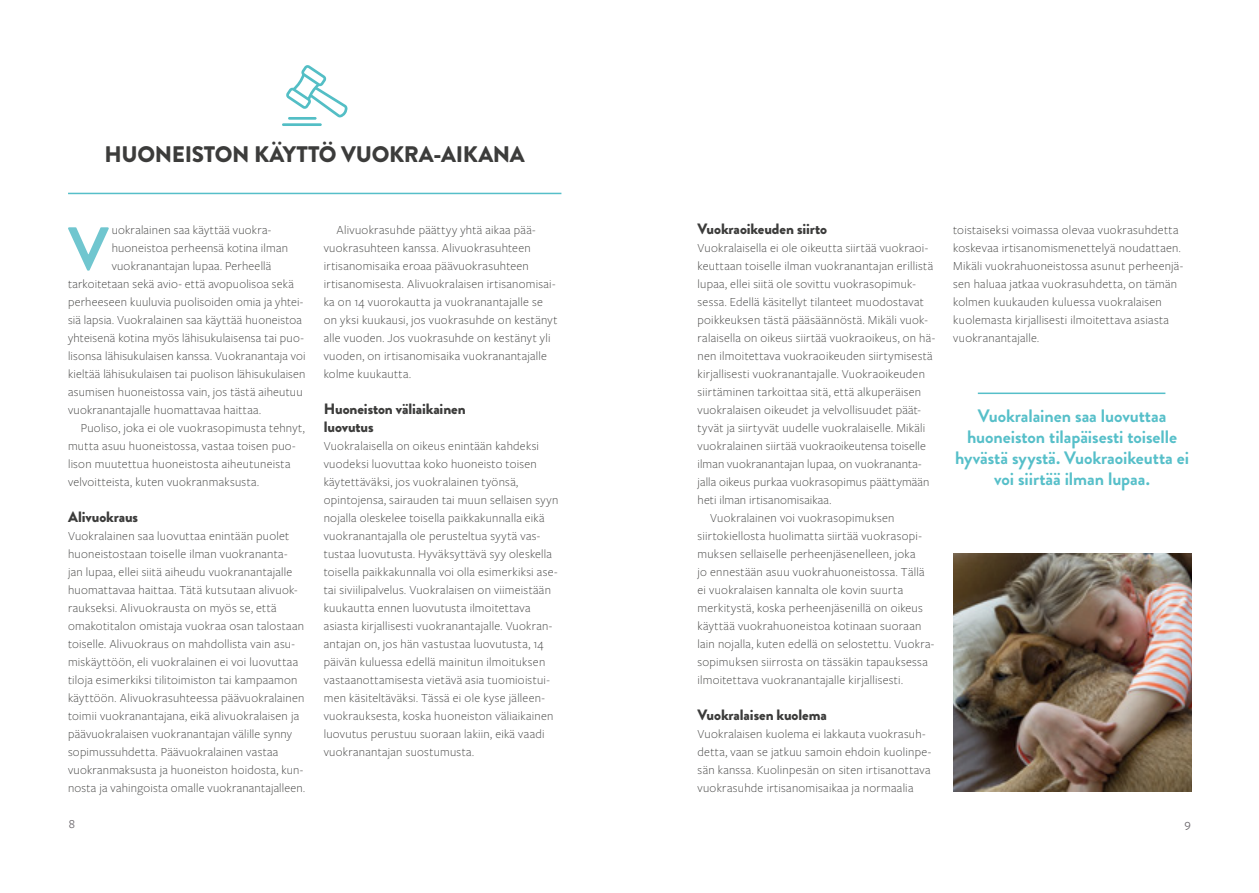
<style>
.page{position:relative;width:1259px;height:893px;background:#fff}
.page>*{position:absolute;margin:0;border:0;box-sizing:border-box;transform-origin:0 0}
.t1{font:700 61.05px "Brandon Grotesque";color:#70c6cf}
.t2{font:900 22.5px "Brandon Grotesque";letter-spacing:-.015em;color:#3c3c3b}
.t3{font:700 18px/21px "Brandon Grotesque";letter-spacing:-.005em;color:#56bfc9;text-align:center}
.t4{font:900 15px/18px "Brandon Grotesque";letter-spacing:-.005em;color:#3c3c3b}
.t5{font:300 12.75px/18px "Freight Sans Pro";letter-spacing:.02em;color:#3c3c3b}
.t6{font:12.75px "Freight Sans Pro";color:#69656a}
</style>
<div class="page">
<hr style="left:68px;top:193px;width:493px;height:1px;background:#56bfc9">
<svg style="left:286px;top:65px;width:62px;height:52px"></svg>
<hr style="left:288px;top:117px;width:28px;height:3px;background:#53bec5">
<hr style="left:282px;top:123px;width:40px;height:3px;background:#53bec5">
<img style="left:953px;top:553px;width:238px;height:238px">
<hr style="left:978px;top:393px;width:187px;height:1px;background:#56bfc9">
<h2 class="t2" style="left:105px;top:138px;width:422px">HUONEISTON KÄYTTÖ VUOKRA-AIKANA</h2>
<h1 class="t1" style="left:68px;top:206px;width:42px">V</h1>
<p class="t5" style="left:112px;top:220px;width:161px">uokralainen saa käyttää vuokra-</p>
<p class="t5" style="left:112px;top:238px;width:178px">huoneistoa perheensä kotina ilman</p>
<p class="t5" style="left:112px;top:256px;width:161px">vuokranantajan lupaa. Perheellä</p>
<p class="t5" style="left:68px;top:274px;width:227px">tarkoitetaan sekä avio- että avopuolisoa sekä</p>
<p class="t5" style="left:68px;top:292px;width:237px">perheeseen kuuluvia puolisoiden omia ja yhtei-</p>
<p class="t5" style="left:68px;top:310px;width:235px">siä lapsia. Vuokralainen saa käyttää huoneistoa</p>
<p class="t5" style="left:68px;top:328px;width:237px">yhteisenä kotina myös lähisukulaisensa tai puo-</p>
<p class="t5" style="left:68px;top:346px;width:239px">lisonsa lähisukulaisen kanssa. Vuokranantaja voi</p>
<p class="t5" style="left:68px;top:364px;width:239px">kieltää lähisukulaisen tai puolison lähisukulaisen</p>
<p class="t5" style="left:68px;top:382px;width:236px">asumisen huoneistossa vain, jos tästä aiheutuu</p>
<p class="t5" style="left:68px;top:400px;width:194px">vuokranantajalle huomattavaa haittaa.</p>
<p class="t5" style="left:81px;top:418px;width:225px">Puoliso, joka ei ole vuokrasopimusta tehnyt,</p>
<p class="t5" style="left:68px;top:436px;width:229px">mutta asuu huoneistossa, vastaa toisen puo-</p>
<p class="t5" style="left:68px;top:454px;width:224px">lison muutettua huoneistosta aiheutuneista</p>
<p class="t5" style="left:68px;top:472px;width:192px">velvoitteista, kuten vuokranmaksusta.</p>
<p class="t4" style="left:68px;top:508px;width:72px">Alivuokraus</p>
<p class="t5" style="left:68px;top:526px;width:238px">Vuokralainen saa luovuttaa enintään puolet huoneistostaan toiselle ilman vuokrananta&shy;jan lupaa, ellei siitä aiheudu vuokranantajalle huomattavaa haittaa. Tätä kutsutaan alivuok&shy;raukseksi. Alivuokrausta on myös se, että omakotitalon omistaja vuokraa osan talostaan toiselle. Alivuokraus on mahdollista vain asu&shy;miskäyttöön, eli vuokralainen ei voi luovuttaa tiloja esimerkiksi tilitoimiston tai kampaamon käyttöön. Alivuokrasuhteessa päävuokralainen toimii vuokranantajana, eikä alivuokralaisen ja päävuokralaisen vuokranantajan välille synny sopimussuhdetta. Päävuokralainen vastaa vuokranmaksusta ja huoneiston hoidosta, kun&shy;nosta ja vahingoista omalle vuokranantajalleen.</p>
<p class="t5" style="left:324px;top:220px;width:235px;text-indent:13px">Alivuokrasuhde päättyy yhtä aikaa pää&shy;vuokrasuhteen kanssa. Alivuokrasuhteen irtisanomisaika eroaa päävuokrasuhteen irtisanomisesta. Alivuokralaisen irtisanomisai&shy;ka on 14 vuorokautta ja vuokranantajalle se on yksi kuukausi, jos vuokrasuhde on kestänyt alle vuoden. Jos vuokrasuhde on kestänyt yli vuoden, on irtisanomisaika vuokranantajalle kolme kuukautta.</p>
<p class="t4" style="left:324px;top:400px;width:143px">Huoneiston väliaikainen luovutus</p>
<p class="t5" style="left:324px;top:436px;width:236px">Vuokralaisella on oikeus enintään kahdeksi vuodeksi luovuttaa koko huoneisto toisen käytettäväksi, jos vuokralainen työnsä, opintojensa, sairauden tai muun sellaisen syyn nojalla oleskelee toisella paikkakunnalla eikä vuokranantajalla ole perusteltua syytä vas&shy;tustaa luovutusta. Hyväksyttävä syy oleskella toisella paikkakunnalla voi olla esimerkiksi ase&shy;tai siviilipalvelus. Vuokralaisen on viimeistään kuukautta ennen luovutusta ilmoitettava asiasta kirjallisesti vuokranantajalle. Vuokran&shy;antajan on, jos hän vastustaa luovutusta, 14 päivän kuluessa edellä mainitun ilmoituksen vastaanottamisesta vietävä asia tuomioistui&shy;men käsiteltäväksi. Tässä ei ole kyse jälleen&shy;vuokrauksesta, koska huoneiston väliaikainen luovutus perustuu suoraan lakiin, eikä vaadi vuokranantajan suostumusta.</p>
<p class="t4" style="left:697px;top:220px;width:131px">Vuokraoikeuden siirto</p>
<p class="t5" style="left:697px;top:238px;width:232px">Vuokralaisella ei ole oikeutta siirtää vuokraoi-</p>
<p class="t5" style="left:697px;top:256px;width:237px">keuttaan toiselle ilman vuokranantajan erillistä</p>
<p class="t5" style="left:697px;top:274px;width:220px">lupaa, ellei siitä ole sovittu vuokrasopimuk-</p>
<p class="t5" style="left:697px;top:292px;width:228px">sessa. Edellä käsitellyt tilanteet muodostavat</p>
<p class="t5" style="left:697px;top:310px;width:232px">poikkeuksen tästä pääsäännöstä. Mikäli vuok-</p>
<p class="t5" style="left:697px;top:328px;width:239px">ralaisella on oikeus siirtää vuokraoikeus, on hä-</p>
<p class="t5" style="left:697px;top:346px;width:237px">nen ilmoitettava vuokraoikeuden siirtymisestä</p>
<p class="t5" style="left:697px;top:364px;width:229px">kirjallisesti vuokranantajalle. Vuokraoikeuden</p>
<p class="t5" style="left:697px;top:382px;width:225px">siirtäminen tarkoittaa sitä, että alkuperäisen</p>
<p class="t5" style="left:697px;top:400px;width:225px">vuokralaisen oikeudet ja velvollisuudet päät-</p>
<p class="t5" style="left:697px;top:418px;width:229px">tyvät ja siirtyvät uudelle vuokralaiselle. Mikäli</p>
<p class="t5" style="left:697px;top:436px;width:230px">vuokralainen siirtää vuokraoikeutensa toiselle</p>
<p class="t5" style="left:697px;top:454px;width:226px">ilman vuokranantajan lupaa, on vuokrananta-</p>
<p class="t5" style="left:697px;top:472px;width:233px">jalla oikeus purkaa vuokrasopimus päättymään</p>
<p class="t5" style="left:697px;top:490px;width:135px">heti ilman irtisanomisaikaa.</p>
<p class="t5" style="left:710px;top:508px;width:186px">Vuokralainen voi vuokrasopimuksen</p>
<p class="t5" style="left:697px;top:526px;width:226px">siirtokiellosta huolimatta siirtää vuokrasopi-</p>
<p class="t5" style="left:697px;top:544px;width:219px">muksen sellaiselle perheenjäsenelleen, joka</p>
<p class="t5" style="left:697px;top:562px;width:228px">jo ennestään asuu vuokrahuoneistossa. Tällä</p>
<p class="t5" style="left:697px;top:580px;width:207px">ei vuokralaisen kannalta ole kovin suurta</p>
<p class="t5" style="left:697px;top:598px;width:227px">merkitystä, koska perheenjäsenillä on oikeus</p>
<p class="t5" style="left:697px;top:616px;width:225px">käyttää vuokrahuoneistoa kotinaan suoraan</p>
<p class="t5" style="left:697px;top:634px;width:238px">lain nojalla, kuten edellä on selostettu. Vuokra-</p>
<p class="t5" style="left:697px;top:652px;width:232px">sopimuksen siirrosta on tässäkin tapauksessa</p>
<p class="t5" style="left:697px;top:670px;width:207px">ilmoitettava vuokranantajalle kirjallisesti.</p>
<p class="t4" style="left:697px;top:706px;width:131px">Vuokralaisen kuolema</p>
<p class="t5" style="left:697px;top:724px;width:235px">Vuokralaisen kuolema ei lakkauta vuokrasuh&shy;detta, vaan se jatkuu samoin ehdoin kuolinpe&shy;sän kanssa. Kuolinpesän on siten irtisanottava vuokrasuhde irtisanomisaikaa ja normaalia</p>
<p class="t5" style="left:953px;top:220px;width:232px">toistaiseksi voimassa olevaa vuokrasuhdetta koskevaa irtisanomismenettelyä noudattaen.<br>Mikäli vuokrahuoneistossa asunut perheenjä&shy;sen haluaa jatkaa vuokrasuhdetta, on tämän kolmen kuukauden kuluessa vuokralaisen kuolemasta kirjallisesti ilmoitettava asiasta vuokranantajalle.</p>
<h3 class="t3" style="left:955px;top:405px;width:235px">Vuokralainen saa luovuttaa huoneiston tilapäisesti toiselle hyvästä syystä. Vuokraoikeutta ei voi siirtää ilman lupaa.</h3>
<p class="t6" style="left:69px;top:816px;width:8px">8</p>
<p class="t6" style="left:1184px;top:816px;width:8px">9</p>
</div>
